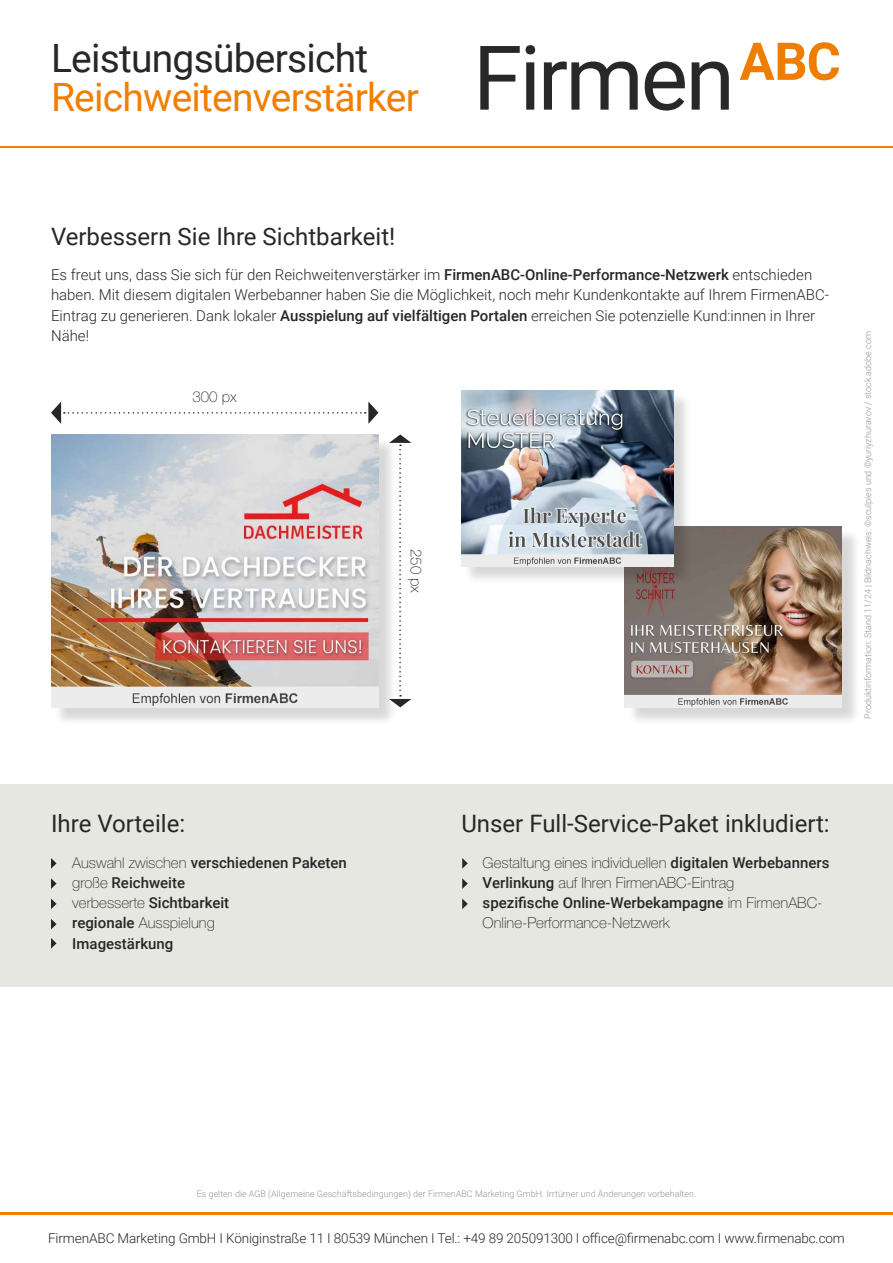
<style>
.page{position:relative;width:893px;height:1263px;background:#fff}
.page>*{position:absolute;margin:0;border:0;box-sizing:border-box;transform-origin:0 0}
.t1{font:39px "Roboto";letter-spacing:-.02em;color:#f17e00}
.t2{font:39px "Roboto";letter-spacing:-.02em;color:#282727}
.t3{font:24px "Roboto";color:#282727}
.t4{font:300 15px/20.2px "Roboto";color:#282727}
.t5{font:15px/20.2px "Helvetica Neue LT 35 Th";color:#282727}
.t6{font:500 15px/20.2px "Roboto";color:#282727}
.t7{font:300 13.5px "Roboto";letter-spacing:-.01em;color:#282727}
.t8{font:300 9px "Roboto";color:#969495}
.s1{font-weight:500}
.s2{font-family:"Helvetica Neue LT 35 Th";font-weight:400}
.s3{font-family:"Roboto";font-weight:500}
</style>
<div class="page">
<div style="left:0;top:784px;width:893px;height:203px;background:#e5e7e0"></div>
<div style="left:627px;top:528px;width:234px;height:198px;background:#000;opacity:.16"></div>
<img style="left:625px;top:526px;width:217px;height:181px">
<div style="left:53px;top:437px;width:344px;height:289px;background:#000;opacity:.16"></div>
<img style="left:51px;top:434px;width:327px;height:273px">
<svg style="left:51px;top:402px;width:327px;height:22px"></svg>
<svg style="left:389px;top:434px;width:22px;height:273px"></svg>
<div style="left:464px;top:392px;width:227px;height:193px;background:#000;opacity:.16"></div>
<img style="left:461px;top:390px;width:212px;height:176px">
<hr style="left:0;top:146px;width:893px;height:1px;background:#f17e00">
<svg style="left:51px;top:858px;width:6px;height:11px"></svg>
<svg style="left:51px;top:878px;width:6px;height:11px"></svg>
<svg style="left:51px;top:898px;width:6px;height:11px"></svg>
<svg style="left:51px;top:919px;width:6px;height:10px"></svg>
<svg style="left:51px;top:938px;width:6px;height:11px"></svg>
<svg style="left:462px;top:858px;width:6px;height:11px"></svg>
<svg style="left:462px;top:878px;width:6px;height:11px"></svg>
<svg style="left:462px;top:898px;width:6px;height:11px"></svg>
<hr style="left:0;top:1212px;width:893px;height:2px;background:#f17e00">
<svg style="left:480px;top:46px;width:40px;height:64px"></svg>
<svg style="left:526px;top:45px;width:9px;height:65px"></svg>
<svg style="left:544px;top:62px;width:94px;height:48px"></svg>
<svg style="left:645px;top:61px;width:40px;height:50px"></svg>
<svg style="left:692px;top:62px;width:37px;height:48px"></svg>
<svg style="left:740px;top:42px;width:99px;height:38px"></svg>
<h1 class="t2" style="left:51px;top:30px;width:319px">Leistungsübersicht</h1>
<h1 class="t1" style="left:51px;top:69px;width:369px">Reichweitenverstärker</h1>
<h2 class="t3" style="left:51px;top:219px;width:346px">Verbessern Sie Ihre Sichtbarkeit!</h2>
<p class="t4" style="left:51px;top:264px;width:780px">Es freut uns, dass Sie sich für den Reichweitenverstärker im <span class="s1">FirmenABC-Online-Performance-Netzwerk</span> entschieden haben. Mit diesem digitalen Werbebanner haben Sie die Möglichkeit, noch mehr Kundenkontakte auf Ihrem FirmenABC-Eintrag zu generieren. Dank lokaler <span class="s1">Ausspielung auf vielfältigen Portalen</span> erreichen Sie potenzielle Kund:innen in Ihrer Nähe!</p>
<p class="t5" style="left:193px;top:386px;width:46px">300 px</p>
<p class="t5" style="left:426px;top:549px;width:46px;rotate:90deg">250 px</p>
<p class="t8" style="left:862px;top:719px;width:389px;rotate:-90deg">Produktinformation: Stand 11/24 | Bildnachweis: ©sculpies und ©yuriyzhuravov / stock.adobe.com</p>
<h2 class="t3" style="left:51px;top:807px;width:136px">Ihre Vorteile:</h2>
<p class="t6" style="left:72px;top:851px;width:276px"><span class="s2">Auswahl zwischen</span> verschiedenen Paketen <span class="s2">große</span> Reichweite<br><span class="s2">verbesserte</span> Sichtbarkeit</p>
<p class="t5" style="left:72px;top:913px;width:144px"><span class="s3">regionale</span> Ausspielung</p>
<p class="t6" style="left:72px;top:932px;width:103px">Imagestärkung</p>
<h2 class="t3" style="left:461px;top:807px;width:370px">Unser Full-Service-Paket inkludiert:</h2>
<p class="t5" style="left:483px;top:852px;width:348px">Gestaltung eines individuellen <span class="s3">digitalen Werbebanners<br>Verlinkung</span> auf Ihren FirmenABC-Eintrag</p>
<p class="t6" style="left:483px;top:892px;width:341px">spezifische Online-Werbekampagne <span class="s2">im FirmenABC-</span></p>
<p class="t5" style="left:483px;top:913px;width:189px">Online-Performance-Netzwerk</p>
<p class="t8" style="left:197px;top:1187px;width:501px">Es gelten die AGB (Allgemeine Geschäftsbedingungen) der FirmenABC Marketing GmbH. Irrtümer und Änderungen vorbehalten.</p>
<p class="t7" style="left:48px;top:1228px;width:798px">FirmenABC Marketing GmbH I Königinstraße 11 I 80539 München I Tel.: +49 89 205091300 I office@firmenabc.com I www.firmenabc.com</p>
</div>
